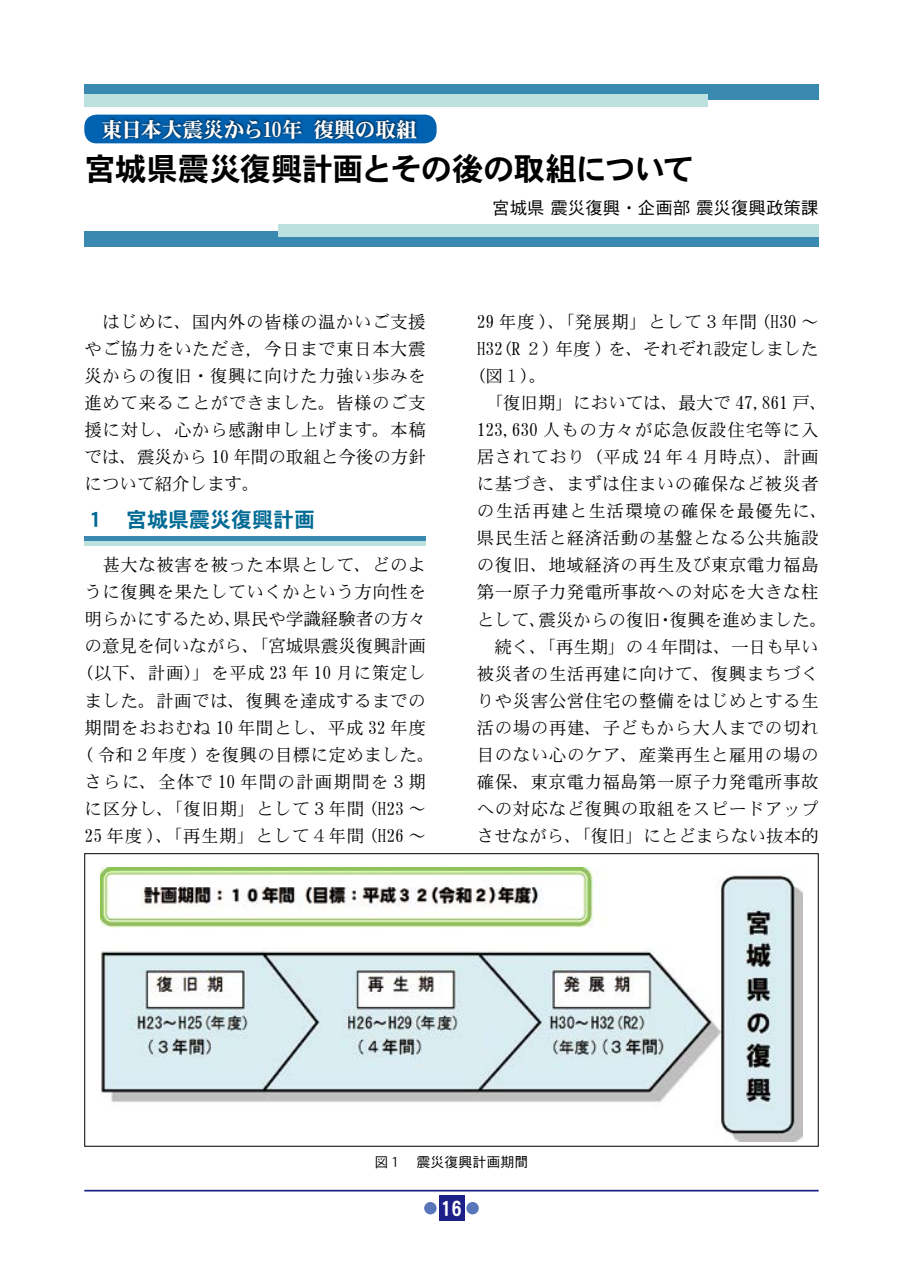
<style>
.page{position:relative;width:903px;height:1275px;background:#fff}
.page>*{position:absolute;margin:0;border:0;box-sizing:border-box;transform-origin:0 0}
.t1{font:31.5px "DFHS Gothic W7 WIN RKSJ H";letter-spacing:-.03em;color:#000}
.t2{font:21px "DFHS Mincho W9 WIN RKSJ H";letter-spacing:-.025em;color:#fff}
.t3{font:21px "DFHS Gothic W7 WIN RKSJ H";color:#006a94}
.t4{font:21px "DFHS Gothic W7 WIN RKSJ H";color:#fff}
.t5{font:17.5px/26.9px "DFHS Mincho W3 WIN RKSJ H";letter-spacing:.03em;color:#000;text-align:justify}
.t6{font:17.5px "DFHS Mincho W3 WIN RKSJ H";color:#000}
.t7{font:17.5px "DFHS Mincho W3 WIN RKSJ H";letter-spacing:.055em;color:#000}
.t8{font:17.5px "DFHS Mincho W3 WIN RKSJ H";letter-spacing:.06em;color:#000}
.t9{font:17.5px "DFHS Gothic W3 WING RKSJ H";color:#000}
.t10{font:14px "DFHS Gothic W3 WIN RKSJ H";color:#000}
</style>
<div class="page">
<hr style="left:84px;top:1190px;width:735px;height:1px;background:#1d2088">
<div style="left:439px;top:1196px;width:25px;height:25px;background:#1d2088"></div>
<div style="left:466px;top:1202px;width:13px;height:12px;background:#5976ba;border-radius:50%"></div>
<div style="left:424px;top:1202px;width:13px;height:12px;background:#5976ba;border-radius:50%"></div>
<div style="left:84px;top:231px;width:734px;height:16px;background:#3a89b0"></div>
<div style="left:278px;top:224px;width:540px;height:12px;background:#bce1df"></div>
<div style="left:84px;top:84px;width:734px;height:16px;background:#3a89b0"></div>
<div style="left:84px;top:95px;width:624px;height:12px;background:#bce1df"></div>
<div style="left:84px;top:115px;width:353px;height:28px;background:#0062b1;border-radius:12px"></div>
<div style="left:100px;top:116px;width:319px;height:26px;background:#000;opacity:.75"></div>
<div style="left:84px;top:541px;width:342px;height:5px;background:#bce1df"></div>
<div style="left:84px;top:536px;width:342px;height:5px;background:#3a89b0"></div>
<img style="left:100px;top:867px;width:703px;height:275px">
<p class="t2" style="left:102px;top:118px;width:317px">東日本大震災から10年 復興の取組</p>
<h1 class="t1" style="left:84px;top:153px;width:611px">宮城県震災復興計画とその後の取組について</h1>
<p class="t5" style="left:85px;top:309px;width:343px">　はじめに、国内外の皆様の温かいご支援やご協力をいただき，今日まで東日本大震災からの復旧・復興に向けた力強い歩みを進めて来ることができました。皆様のご支援に対し、心から感謝申し上げます。本稿では、震災から 10 年間の取組と今後の方針について紹介します。</p>
<p class="t3" style="left:84px;top:509px;width:232px">１　宮城県震災復興計画</p>
<p class="t5" style="left:76px;top:552px;width:360px;text-align:center">　甚大な被害を被った本県として、どのように復興を果たしていくかという方向性を明らかにするため、県民や学識経験者の方々の意見を伺いながら、「宮城県震災復興計画（以下、計画）」を平成 23 年 10 月に策定しました。計画では、復興を達成するまでの期間をおおむね 10 年間とし、平成 32 年度<br>( 令和２年度 ) を復興の目標に定めました。さらに、全体で 10 年間の計画期間を３期に区分し、「復旧期」として３年間 (H23 ～<br>25 年度 )、「再生期」として４年間 (H26 ～</p>
<p class="t9" style="left:492px;top:199px;width:328px">宮城県 震災復興・企画部 震災復興政策課</p>
<p class="t5" style="left:477px;top:309px;width:343px">29 年度 )、「発展期」として３年間 (H30 ～</p>
<p class="t6" style="left:477px;top:340px;width:343px">H32(R ２) 年度 ) を、それぞれ設定しました</p>
<p class="t5" style="left:468px;top:363px;width:80px">（図１）。</p>
<p class="t6" style="left:477px;top:394px;width:352px">　「復旧期」においては、最大で 47,861 戸、</p>
<p class="t7" style="left:477px;top:421px;width:343px">123,630 人もの方々が応急仮設住宅等に入</p>
<p class="t5" style="left:477px;top:444px;width:343px">居されており（平成 24 年４月時点）、計画</p>
<p class="t5" style="left:477px;top:471px;width:343px">に基づき、まずは住まいの確保など被災者</p>
<p class="t8" style="left:477px;top:502px;width:352px">の生活再建と生活環境の確保を最優先に、</p>
<p class="t5" style="left:477px;top:525px;width:343px">県民生活と経済活動の基盤となる公共施設</p>
<p class="t5" style="left:477px;top:552px;width:343px">の復旧、地域経済の再生及び東京電力福島</p>
<p class="t5" style="left:477px;top:579px;width:343px">第一原子力発電所事故への対応を大きな柱</p>
<p class="t6" style="left:477px;top:610px;width:352px">として、震災からの復旧・復興を進めました。</p>
<p class="t6" style="left:477px;top:637px;width:343px">　続く、「再生期」の４年間は、一日も早い</p>
<p class="t5" style="left:477px;top:660px;width:343px">被災者の生活再建に向けて、復興まちづく</p>
<p class="t5" style="left:477px;top:687px;width:343px">りや災害公営住宅の整備をはじめとする生</p>
<p class="t5" style="left:477px;top:714px;width:343px">活の場の再建、子どもから大人までの切れ</p>
<p class="t5" style="left:477px;top:741px;width:343px">目のない心のケア、産業再生と雇用の場の</p>
<p class="t5" style="left:477px;top:768px;width:343px">確保、東京電力福島第一原子力発電所事故</p>
<p class="t5" style="left:477px;top:795px;width:343px">への対応など復興の取組をスピードアップ</p>
<p class="t6" style="left:477px;top:827px;width:343px">させながら、「復旧」にとどまらない抜本的</p>
<p class="t10" style="left:374px;top:1155px;width:156px">図１　震災復興計画期間</p>
<p class="t4" style="left:441px;top:1198px;width:23px">16</p>
</div>
